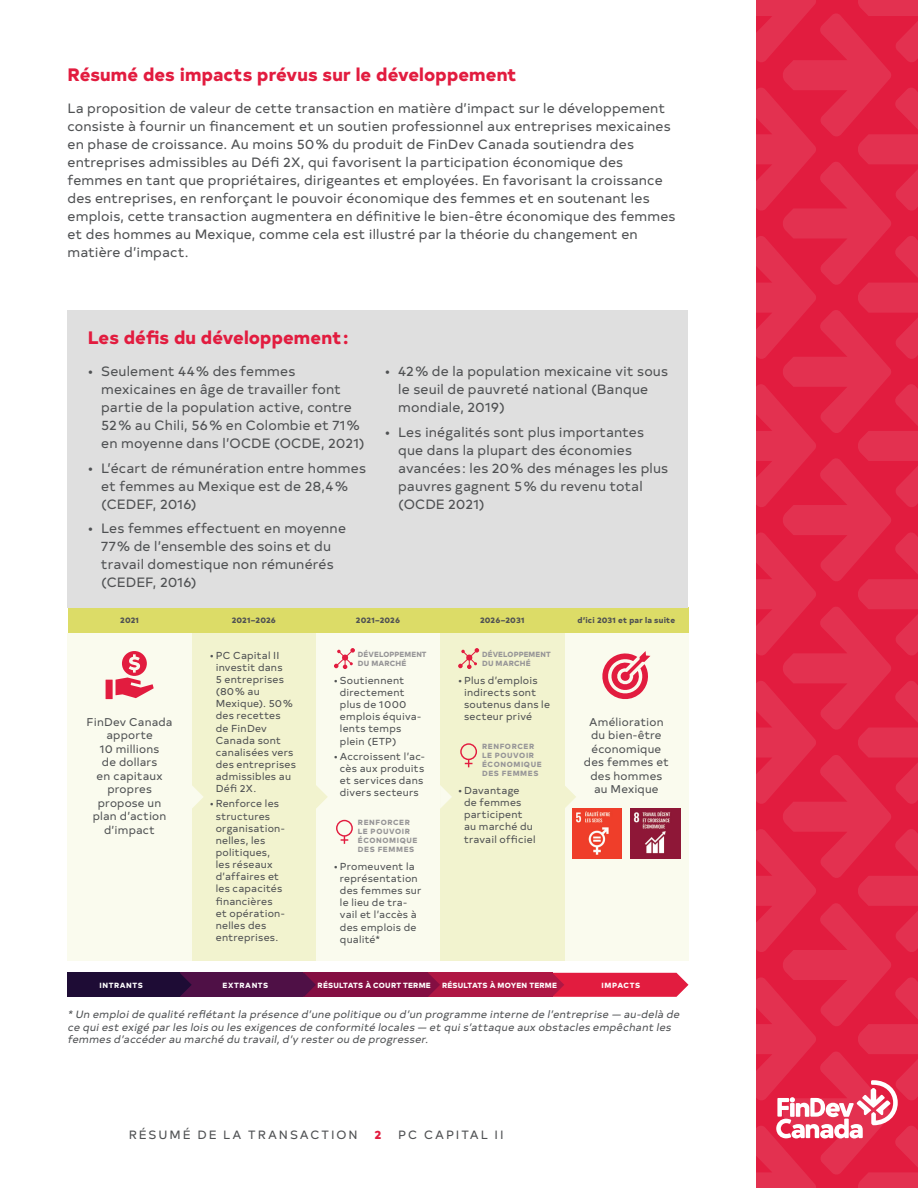
<style>
.page{position:relative;width:918px;height:1188px;background:#fff}
.page>*{position:absolute;margin:0;border:0;box-sizing:border-box;transform-origin:0 0}
.t1{font:800 18px "Typold";letter-spacing:.01em;color:#e21c3f}
.Body_copy{font:13.5px/18px "Typold";letter-spacing:.01em;color:#4f5153}
.t2{font:12px "Typold";letter-spacing:.16em;color:#4f5153}
.t3{font:800 12px "Typold";color:#e21c3f}
.t4{font:11.25px/13.5px "Typold";letter-spacing:.02em;color:#4f5153;text-align:center}
.Fine_print{font:italic 10.5px/12.6px "Typold";color:#4f5153}
.t5{font:10.2px/12.1px "Typold";letter-spacing:.02em;color:#4f5153}
.t6{font:800 7.95px "Typold";letter-spacing:.015em;color:#4f5153}
.t7{font:800 7.5px/9px "Typold";letter-spacing:.07em;color:#969597}
.t8{font:800 7.5px/9px "Typold";letter-spacing:.02em;color:#969597}
.t9{font:800 7.5px "Typold";letter-spacing:.03em;color:#fff}
.t10{font:800 7.5px "Typold";letter-spacing:.075em;color:#fff}
.t11{font:800 7.5px "Typold";letter-spacing:.07em;color:#fff}
</style>
<div class="page">
<svg style="left:756px;top:0;width:162px;height:1188px;background:#e2294a"></svg>
<div style="left:564px;top:633px;width:124px;height:328px;background:#fafbee"></div>
<svg style="left:180px;top:973px;width:508px;height:24px;background:#981644"></svg>
<div style="left:68px;top:973px;width:112px;height:24px;background:#1e0c35"></div>
<div style="left:316px;top:633px;width:124px;height:328px;background:#fafbee"></div>
<div style="left:192px;top:633px;width:124px;height:328px;background:#f2f3cf"></div>
<div style="left:440px;top:633px;width:124px;height:328px;background:#f2f3cf"></div>
<div style="left:68px;top:608px;width:620px;height:25px;background:#dcdc67"></div>
<svg style="left:602px;top:651px;width:48px;height:48px"></svg>
<svg style="left:336px;top:820px;width:17px;height:24px"></svg>
<svg style="left:460px;top:743px;width:17px;height:24px"></svg>
<svg style="left:316px;top:785px;width:12px;height:23px"></svg>
<svg style="left:564px;top:785px;width:12px;height:24px"></svg>
<svg style="left:440px;top:785px;width:12px;height:23px"></svg>
<div style="left:68px;top:633px;width:124px;height:328px;background:#fafbee"></div>
<svg style="left:192px;top:786px;width:11px;height:22px"></svg>
<svg style="left:334px;top:648px;width:21px;height:21px"></svg>
<svg style="left:458px;top:648px;width:21px;height:21px"></svg>
<div style="left:106px;top:680px;width:7px;height:19px;background:#e21c3f"></div>
<svg style="left:116px;top:651px;width:38px;height:47px"></svg>
<img style="left:631px;top:809px;width:49px;height:49px">
<img style="left:572px;top:809px;width:50px;height:49px">
<div style="left:68px;top:310px;width:620px;height:298px;background:#dfdfdf"></div>
<h2 class="t1" style="left:68px;top:59px;width:451px">Résumé des impacts prévus sur le développement</h2>
<p class="Body_copy" style="left:68px;top:98px;width:610px">La proposition de valeur de cette transaction en matière d’impact sur le développement consiste à fournir un financement et un soutien professionnel aux entreprises mexicaines en phase de croissance. Au moins 50 % du produit de FinDev Canada soutiendra des entreprises admissibles au Défi 2X, qui favorisent la participation économique des femmes en tant que propriétaires, dirigeantes et employées. En favorisant la croissance des entreprises, en renforçant le pouvoir économique des femmes et en soutenant les emplois, cette transaction augmentera en définitive le bien-être économique des femmes et des hommes au Mexique, comme cela est illustré par la théorie du changement en matière d’impact.</p>
<h2 class="t1" style="left:88px;top:323px;width:262px">Les défis du développement :</h2>
<p class="Body_copy" style="left:101px;top:361px;width:265px;text-indent:-14px">• Seulement 44 % des femmes mexicaines en âge de travailler font partie de la population active, contre 52 % au Chili, 56 % en Colombie et 71 % en moyenne dans l’OCDE (OCDE, 2021)</p>
<p class="Body_copy" style="left:101px;top:458px;width:266px;text-indent:-14px">• L’écart de rémunération entre hommes et femmes au Mexique est de 28,4 % (CEDEF, 2016)</p>
<p class="Body_copy" style="left:101px;top:518px;width:246px;text-indent:-14px">• Les femmes effectuent en moyenne<br>77 % de l’ensemble des soins et du travail domestique non rémunérés (CEDEF, 2016)</p>
<p class="Body_copy" style="left:398px;top:361px;width:271px;text-indent:-14px">• 42 % de la population mexicaine vit sous le seuil de pauvreté national (Banque mondiale, 2019)</p>
<p class="Body_copy" style="left:398px;top:422px;width:271px;text-indent:-14px">• Les inégalités sont plus importantes que dans la plupart des économies avancées : les 20 % des ménages les plus pauvres gagnent 5 % du revenu total (OCDE 2021)</p>
<p class="t6" style="left:120px;top:613px;width:20px">2021</p>
<p class="t6" style="left:232px;top:613px;width:46px">2021–2026</p>
<p class="t6" style="left:356px;top:613px;width:46px">2021–2026</p>
<p class="t6" style="left:480px;top:613px;width:46px">2026–2031</p>
<p class="t6" style="left:578px;top:613px;width:99px">d’ici 2031 et par la suite</p>
<p class="t4" style="left:87px;top:714px;width:87px">FinDev Canada apporte<br>10 millions<br>de dollars<br>en capitaux propres propose un plan d’action d’impact</p>
<p class="t5" style="left:216px;top:648px;width:82px;text-indent:-6px">• PC Capital II investit dans<br>5 entreprises (80 % au<br>Mexique). 50 % des recettes<br>de FinDev<br>Canada sont canalisées vers des entreprises admissibles au<br>Défi 2X.</p>
<p class="t5" style="left:216px;top:797px;width:71px;text-indent:-6px">• Renforce les structures organisation&shy;nelles, les politiques, les réseaux d’affaires et les capacités financières et opération&shy;nelles des entreprises.</p>
<p class="t8" style="left:358px;top:649px;width:70px">DÉVELOPPEMENT<br>DU MARCHÉ</p>
<p class="t5" style="left:340px;top:673px;width:83px;text-indent:-6px">• Soutiennent directement plus de 1 000 emplois équiva&shy;lents temps plein (ETP)</p>
<p class="t5" style="left:334px;top:749px;width:92px;text-align:center">• Accroissent l’ac&shy;cès aux produits et services dans divers secteurs</p>
<p class="t7" style="left:358px;top:817px;width:61px">RENFORCER<br>LE POUVOIR<br>ÉCONOMIQUE<br>DES FEMMES</p>
<p class="t5" style="left:340px;top:859px;width:83px;text-indent:-6px">• Promeuvent la représentation des femmes sur le lieu de tra&shy;vail et l’accès à des emplois de qualité*</p>
<p class="t8" style="left:482px;top:649px;width:70px">DÉVELOPPEMENT<br>DU MARCHÉ</p>
<p class="t5" style="left:464px;top:673px;width:87px;text-indent:-6px">• Plus d’emplois indirects sont soutenus dans le secteur privé</p>
<p class="t7" style="left:482px;top:741px;width:61px">RENFORCER<br>LE POUVOIR<br>ÉCONOMIQUE<br>DES FEMMES</p>
<p class="t5" style="left:464px;top:783px;width:73px;text-indent:-6px">• Davantage<br>de femmes participent au marché du travail officiel</p>
<p class="t4" style="left:584px;top:714px;width:86px">Amélioration du bien-être économique des femmes et des hommes au Mexique</p>
<p class="t11" style="left:100px;top:979px;width:45px">INTRANTS</p>
<p class="t10" style="left:223px;top:979px;width:47px">EXTRANTS</p>
<p class="t9" style="left:318px;top:979px;width:115px">RÉSULTATS À COURT TERME</p>
<p class="t9" style="left:442px;top:979px;width:116px">RÉSULTATS À MOYEN TERME</p>
<p class="t10" style="left:602px;top:979px;width:40px">IMPACTS</p>
<p class="Fine_print" style="left:68px;top:1007px;width:616px">* Un emploide qualité reflétant la présence d’une politique ou d’un programme interne de l’entreprise — au-delà de ce quiest exigé parles lois ou les exigences de conformité locales — et quis’attaque aux obstacles empêchant les femmes d’accéderau marché du travail,d’y resterou de progresser.</p>
<p class="t2" style="left:129px;top:1125px;width:231px">RÉSUMÉ DE LA TRANSACTION</p>
<p class="t3" style="left:374px;top:1124px;width:9px">2</p>
<p class="t2" style="left:398px;top:1125px;width:107px">PC CAPITAL II</p>
</div>
